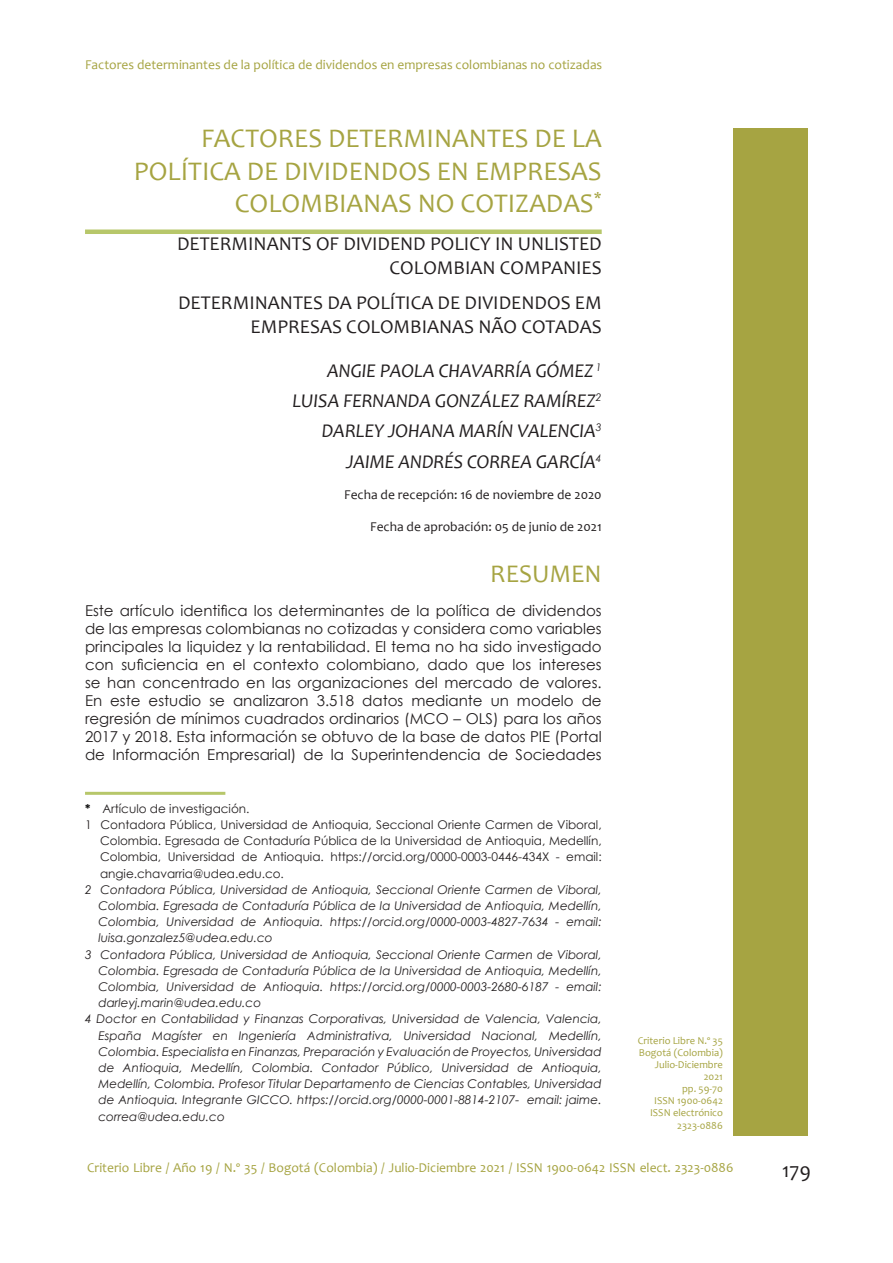
<style>
.page{position:relative;width:893px;height:1263px;background:#fff}
.page>*{position:absolute;margin:0;border:0;box-sizing:border-box;transform-origin:0 0}
.Titulo_1{font:27px/32.4px "Candara";color:#a6a442;text-align:right}
.t1{font:25.5px "Candara";color:#a6a442}
.t2{font:21px "Candara";color:#231f20}
.Titulo_1-2{font:19.5px/23.4px "Candara";color:#231f20;text-align:right}
.t3{font:italic 19.5px "Candara";color:#231f20}
.t4{font:15px/18px "Century Gothic";color:#231f20;text-align:justify}
.t5{font:13.5px "Candara";color:#a6a442}
.t6{font:13.5px "Candara";color:#231f20}
.t7{font:italic 12px/16.2px "Century Gothic";color:#231f20;text-align:justify}
.t8{font:12px/16.2px "Century Gothic";color:#231f20;text-align:justify}
.t9{font:10.5px/12px "Candara";color:#a6a442;text-align:right}
.s1{font-weight:700;color:#000}
</style>
<div class="page">
<hr style="left:85px;top:792px;width:140px;height:3px;background:#b7c76a">
<div style="left:85px;top:229px;width:517px;height:5px;background:#b7c76a"></div>
<div style="left:733px;top:128px;width:75px;height:1007px;background:#a6a442"></div>
<p class="t5" style="left:85px;top:56px;width:519px">Factores determinantes de la política de dividendos en empresas colombianas no cotizadas</p>
<p class="Titulo_1" style="left:134px;top:122px;width:469px">FACTORES DETERMINANTES DE LA<br>POLÍTICA DE DIVIDENDOS EN EMPRESAS<br>COLOMBIANAS NO COTIZADAS<sup>*</sup></p>
<p class="Titulo_1-2" style="left:177px;top:232px;width:426px">DETERMINANTS OF DIVIDEND POLICY IN UNLISTED<br>COLOMBIAN COMPANIES</p>
<p class="Titulo_1-2" style="left:178px;top:291px;width:425px">DETERMINANTES DA POLÍTICA DE DIVIDENDOS EM<br>EMPRESAS COLOMBIANAS NÃO COTADAS</p>
<p class="t3" style="left:327px;top:358px;width:276px">ANGIE PAOLA CHAVARRÍA GÓMEZ <sup>1</sup></p>
<p class="t3" style="left:292px;top:388px;width:311px">LUISA FERNANDA GONZÁLEZ RAMÍREZ<sup>2</sup></p>
<p class="t3" style="left:322px;top:418px;width:281px">DARLEY JOHANA MARÍN VALENCIA<sup>3</sup></p>
<p class="t3" style="left:346px;top:449px;width:257px">JAIME ANDRÉS CORREA GARCÍA<sup>4</sup></p>
<p class="t6" style="left:344px;top:486px;width:259px">Fecha de recepción: 16 de noviembre de 2020</p>
<p class="t6" style="left:370px;top:518px;width:233px">Fecha de aprobación: 05 de junio de 2021</p>
<p class="t1" style="left:490px;top:558px;width:113px">RESUMEN</p>
<p class="t4" style="left:85px;top:601px;width:518px">Este artículo identifica los determinantes de la política de dividendos de las empresas colombianas no cotizadas y considera como variables principales la liquidez y la rentabilidad. El tema no ha sido investigado con suficiencia en el contexto colombiano, dado que los intereses se han concentrado en las organizaciones del mercado de valores.<br>En este estudio se analizaron 3.518 datos mediante un modelo de regresión de mínimos cuadrados ordinarios (MCO – OLS) para los años 2017 y 2018. Esta información se obtuvo de la base de datos PIE (Portal de Información Empresarial) de la Superintendencia de Sociedades</p>
<p class="t8" style="left:85px;top:800px;width:166px"><span class="s1">*</span> Artículo de investigación.</p>
<p class="t8" style="left:100px;top:816px;width:503px;text-indent:-15px">1 Contadora Pública, Universidad de Antioquia, Seccional Oriente Carmen de Viboral, Colombia. Egresada de Contaduría Pública de la Universidad de Antioquia, Medellín, Colombia, Universidad de Antioquia. https://orcid.org/0000-0003-0446-434X - email: angie.chavarria@udea.edu.co.</p>
<p class="t7" style="left:99px;top:881px;width:505px;text-indent:-14px">2 Contadora Pública, Universidad de Antioquia, Seccional Oriente Carmen de Viboral, Colombia. Egresada de Contaduría Pública de la Universidad de Antioquia, Medellín, Colombia, Universidad de Antioquia. https://orcid.org/0000-0003-4827-7634 - email: luisa.gonzalez5@udea.edu.co</p>
<p class="t7" style="left:99px;top:946px;width:505px;text-indent:-14px">3 Contadora Pública, Universidad de Antioquia, Seccional Oriente Carmen de Viboral, Colombia. Egresada de Contaduría Pública de la Universidad de Antioquia, Medellín, Colombia, Universidad de Antioquia. https://orcid.org/0000-0003-2680-6187 - email: darleyj.marin@udea.edu.co</p>
<p class="t7" style="left:99px;top:1011px;width:505px;text-indent:-14px">4 Doctor en Contabilidad y Finanzas Corporativas, Universidad de Valencia, Valencia, España Magíster en Ingeniería Administrativa, Universidad Nacional, Medellín, Colombia. Especialista en Finanzas, Preparación y Evaluación de Proyectos, Universidad de Antioquia, Medellín, Colombia. Contador Público, Universidad de Antioquia, Medellín, Colombia. Profesor Titular Departamento de Ciencias Contables, Universidad de Antioquia. Integrante GICCO. https://orcid.org/0000-0001-8814-2107- email: jaime. correa@udea.edu.co</p>
<p class="t9" style="left:638px;top:1034px;width:87px">Criterio Libre N.º 35<br>Bogotá (Colombia)<br>Julio-Diciembre</p>
<p class="t9" style="left:704px;top:1070px;width:21px">2021</p>
<p class="t9" style="left:682px;top:1082px;width:42px">pp. 59-70</p>
<p class="t9" style="left:654px;top:1094px;width:70px">ISSN 1900-0642</p>
<p class="t9" style="left:650px;top:1106px;width:74px;line-height:12.6px">ISSN electrónico<br>2323-0886</p>
<p class="t5" style="left:87px;top:1159px;width:648px">Criterio Libre / Año 19 / N.º 35 / Bogotá (Colombia) / Julio-Diciembre 2021 / ISSN 1900-0642 ISSN elect. 2323-0886</p>
<h3 class="t2" style="left:782px;top:1157px;width:30px">179</h3>
</div>
